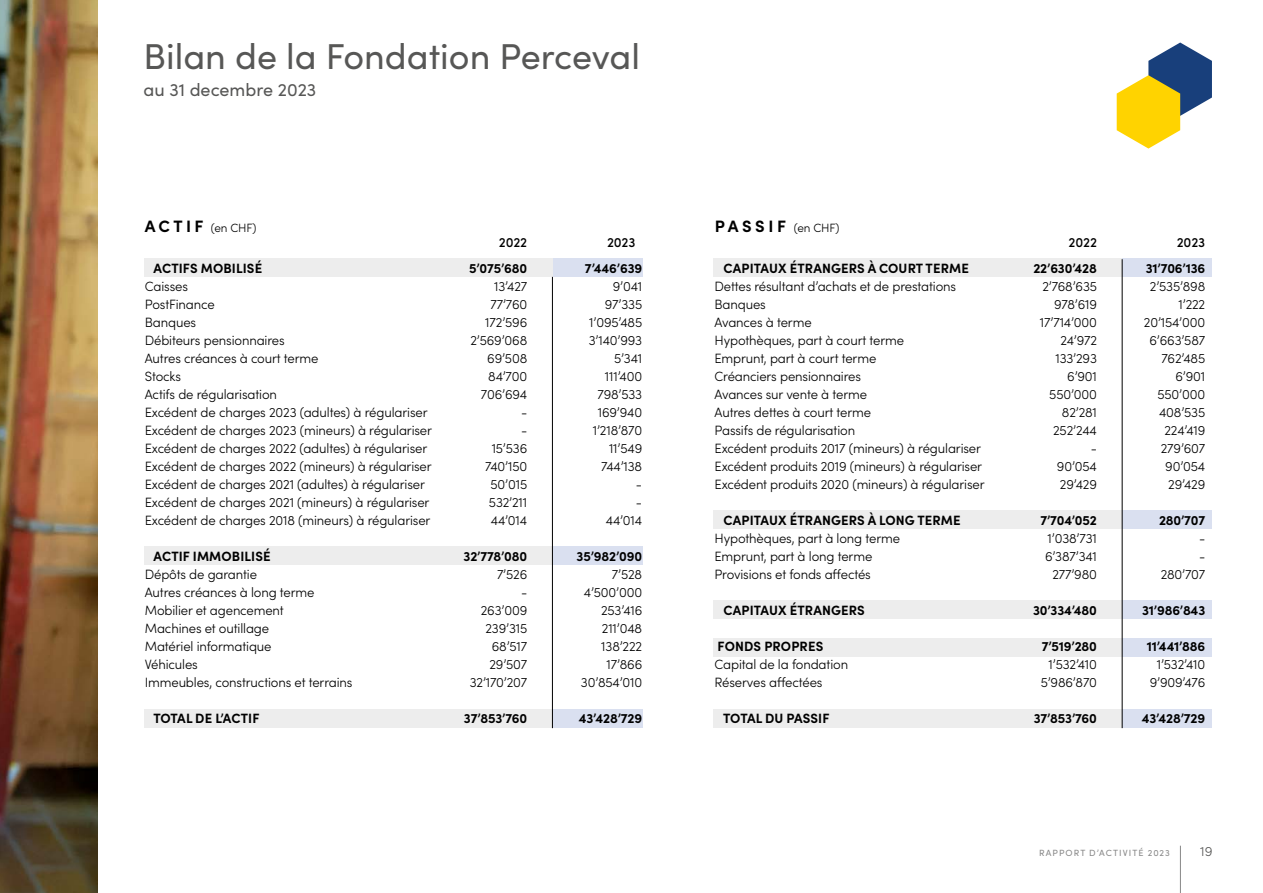
<style>
.page{position:relative;width:1263px;height:893px;background:#fff}
.page>*{position:absolute;margin:0;border:0;box-sizing:border-box;transform-origin:0 0}
.t1{font:36px "Sofia Pro";color:#575756}
.t2{font:18px "Sofia Pro";color:#575756}
.t3{font:300 13.5px/18px "Sofia Pro";letter-spacing:-.01em;color:#000;text-align:right}
.t4{font:700 13.5px "Sofia Pro";color:#000}
.t5{font:500 13.5px "Sofia Pro";letter-spacing:-.01em;color:#000}
.t6{font:300 13.5px "Sofia Pro";color:#575756}
.t7{font:300 12px "Sofia Pro";letter-spacing:-.01em;color:#000}
.t8{font:9px "Sofia Pro";letter-spacing:.12em;color:#878787}
.s1{font-weight:700;font-size:16.5px}
</style>
<div class="page">
<img style="left:0;top:0;width:98px;height:893px">
<hr style="left:1180px;top:846px;width:1px;height:47px;background:#878787">
<svg style="left:1117px;top:43px;width:95px;height:106px"></svg>
<hr style="left:552px;top:277px;width:1px;height:451px;background:#000">
<div style="left:144px;top:258px;width:408px;height:19px;background:#ededed"></div>
<div style="left:553px;top:258px;width:89px;height:19px;background:#dae0f0"></div>
<div style="left:144px;top:546px;width:408px;height:19px;background:#ededed"></div>
<div style="left:553px;top:546px;width:89px;height:19px;background:#dae0f0"></div>
<div style="left:144px;top:709px;width:408px;height:19px;background:#ededed"></div>
<div style="left:553px;top:709px;width:89px;height:19px;background:#dae0f0"></div>
<hr style="left:1122px;top:259px;width:1px;height:469px;background:#000">
<div style="left:713px;top:258px;width:409px;height:19px;background:#ededed"></div>
<div style="left:1122px;top:258px;width:90px;height:19px;background:#dae0f0"></div>
<div style="left:713px;top:510px;width:409px;height:19px;background:#ededed"></div>
<div style="left:1122px;top:510px;width:90px;height:19px;background:#dae0f0"></div>
<div style="left:713px;top:600px;width:409px;height:19px;background:#ededed"></div>
<div style="left:1122px;top:600px;width:90px;height:19px;background:#dae0f0"></div>
<div style="left:713px;top:638px;width:409px;height:18px;background:#ededed"></div>
<div style="left:1122px;top:638px;width:90px;height:18px;background:#dae0f0"></div>
<div style="left:713px;top:709px;width:409px;height:19px;background:#ededed"></div>
<div style="left:1122px;top:709px;width:90px;height:19px;background:#dae0f0"></div>
<h1 class="t1" style="left:144px;top:30px;width:498px">Bilan de la Fondation Perceval</h1>
<h2 class="t2" style="left:144px;top:76px;width:174px">au 31 decembre 2023</h2>
<p class="t7" style="left:145px;top:220px;width:113px"><span class="s1">ACTIF</span> (en CHF)</p>
<p class="t7" style="left:715px;top:220px;width:126px"><span class="s1">PASSIF</span> (en CHF)</p>
<p class="t4" style="left:154px;top:258px;width:110px">ACTIFS MOBILISÉ</p>
<p class="t3" style="left:145px;top:277px;width:289px;text-align:left">Caisses<br>PostFinance<br>Banques<br>Débiteurs pensionnaires<br>Autres créances à court terme<br>Stocks<br>Actifs de régularisation<br>Excédent de charges 2023 (adultes) à régulariser Excédent de charges 2023 (mineurs) à régulariser Excédent de charges 2022 (adultes) à régulariser Excédent de charges 2022 (mineurs) à régulariser Excédent de charges 2021 (adultes) à régulariser Excédent de charges 2021 (mineurs) à régulariser Excédent de charges 2018 (mineurs) à régulariser</p>
<p class="t4" style="left:154px;top:546px;width:119px">ACTIF IMMOBILISÉ</p>
<p class="t3" style="left:145px;top:565px;width:209px;text-align:left">Dépôts de garantie<br>Autres créances à long terme<br>Mobilier et agencement<br>Machines et outillage<br>Matériel informatique<br>Véhicules<br>Immeubles, constructions et terrains</p>
<p class="t4" style="left:153px;top:708px;width:107px">TOTAL DE L’ACTIF</p>
<p class="t5" style="left:499px;top:232px;width:30px">2022</p>
<p class="t4" style="left:469px;top:258px;width:60px">5’075’680</p>
<p class="t3" style="left:470px;top:276px;width:58px">13’427<br>77’760<br>172’596<br>2’569’068<br>69’508<br>84’700<br>706’694<br>-<br>-<br>15’536<br>740’150<br>50’015<br>532’211<br>44’014</p>
<p class="t4" style="left:463px;top:546px;width:65px">32’778’080</p>
<p class="t3" style="left:470px;top:564px;width:59px">7’526<br>-<br>263’009<br>239’315<br>68’517<br>29’507<br>32’170’207</p>
<p class="t4" style="left:464px;top:708px;width:65px">37’853’760</p>
<p class="t5" style="left:607px;top:232px;width:30px">2023</p>
<p class="t4" style="left:585px;top:258px;width:59px">7’446’639</p>
<p class="t3" style="left:589px;top:276px;width:55px">9’041<br>97’335<br>1’095’485<br>3’140’993<br>5’341<br>111’400<br>798’533<br>169’940<br>1’218’870<br>11’549<br>744’138<br>-<br>-<br>44’014</p>
<p class="t4" style="left:577px;top:545px;width:67px">35’982’090</p>
<p class="t3" style="left:581px;top:564px;width:63px">7’528<br>4’500’000<br>253’416<br>211’048<br>138’222<br>17’866<br>30’854’010</p>
<p class="t4" style="left:579px;top:707px;width:65px">43’428’729</p>
<p class="t4" style="left:724px;top:258px;width:247px">CAPITAUX ÉTRANGERS À COURT TERME</p>
<p class="t3" style="left:714px;top:277px;width:272px;text-align:left">Dettes résultant d’achats et de prestations<br>Banques<br>Avances à terme<br>Hypothèques, part à court terme<br>Emprunt, part à court terme<br>Créanciers pensionnaires<br>Avances sur vente à terme<br>Autres dettes à court terme<br>Passifs de régularisation<br>Excédent produits 2017 (mineurs) à régulariser<br>Excédent produits 2019 (mineurs) à régulariser<br>Excédent produits 2020 (mineurs) à régulariser</p>
<p class="t4" style="left:724px;top:510px;width:239px">CAPITAUX ÉTRANGERS À LONG TERME</p>
<p class="t3" style="left:714px;top:529px;width:187px;text-align:left">Hypothèques, part à long terme<br>Emprunt, part à long terme<br>Provisions et fonds affectés</p>
<p class="t4" style="left:724px;top:600px;width:143px">CAPITAUX ÉTRANGERS</p>
<p class="t4" style="left:718px;top:636px;width:107px">FONDS PROPRES</p>
<p class="t3" style="left:714px;top:655px;width:135px;text-align:left">Capital de la fondation<br>Réserves affectées</p>
<p class="t4" style="left:723px;top:708px;width:108px">TOTAL DU PASSIF</p>
<p class="t5" style="left:1068px;top:232px;width:30px">2022</p>
<p class="t4" style="left:1033px;top:258px;width:65px">22’630’428</p>
<p class="t3" style="left:1040px;top:276px;width:59px">2’768’635<br>978’619<br>17’714’000<br>24’972<br>133’293<br>6’901<br>550’000<br>82’281<br>252’244<br>-<br>90’054<br>29’429</p>
<p class="t4" style="left:1040px;top:510px;width:58px">7’704’052</p>
<p class="t3" style="left:1045px;top:528px;width:53px;text-align:center">1’038’731<br>6’387’341<br>277’980</p>
<p class="t4" style="left:1033px;top:600px;width:65px">30’334’480</p>
<p class="t4" style="left:1042px;top:636px;width:57px">7’519’280</p>
<p class="t3" style="left:1041px;top:654px;width:58px;text-align:center">1’532’410<br>5’986’870</p>
<p class="t4" style="left:1034px;top:708px;width:65px">37’853’760</p>
<p class="t5" style="left:1177px;top:232px;width:30px">2023</p>
<p class="t4" style="left:1146px;top:258px;width:61px">31’706’136</p>
<p class="t3" style="left:1144px;top:276px;width:63px">2’535’898<br>1’222<br>20’154’000<br>6’663’587<br>762’485<br>6’901<br>550’000<br>408’535<br>224’419<br>279’607<br>90’054<br>29’429</p>
<p class="t4" style="left:1159px;top:510px;width:48px">280’707</p>
<p class="t3" style="left:1161px;top:528px;width:46px">-<br>-<br>280’707</p>
<p class="t4" style="left:1142px;top:600px;width:65px">31’986’843</p>
<p class="t4" style="left:1147px;top:636px;width:60px">11’441’886</p>
<p class="t3" style="left:1150px;top:654px;width:57px;text-align:center">1’532’410<br>9’909’476</p>
<p class="t4" style="left:1142px;top:708px;width:65px">43’428’729</p>
<p class="t8" style="left:1039px;top:846px;width:132px">RAPPORT D’ACTIVITÉ 2023</p>
<p class="t6" style="left:1200px;top:841px;width:14px">19</p>
</div>
